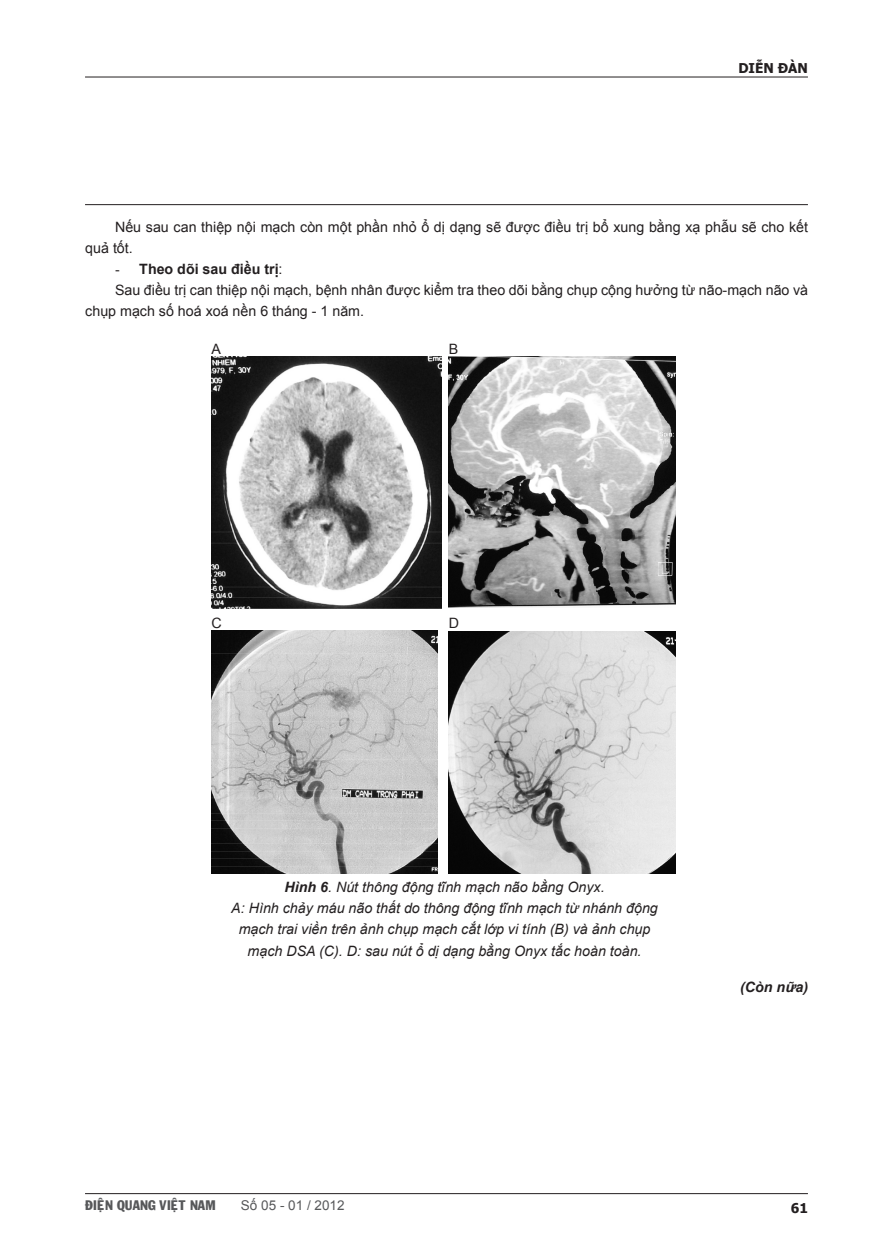
<style>
.page{position:relative;width:893px;height:1255px;background:#fff}
.page>*{position:absolute;margin:0;border:0;box-sizing:border-box;transform-origin:0 0}
.t1{font:14.25px/21px "Arial";color:#231f20}
.t2{font:italic 14.25px/21px "Arial";color:#231f20;text-align:center}
.t3{font:700 14.25px "Arial";color:#231f20}
.t4{font:italic 700 14.25px "Arial";color:#231f20}
.t5{font:13.5px "VNI Franko";color:#57585a}
.t6{font:13.5px "Arial";color:#57585a}
.t7{font:700 13.5px "Tahoma";color:#231f20}
.s1{font-family:"Times New Roman";font-weight:400}
.s2{font-weight:400}
.s3{font-weight:700}
</style>
<div class="page">
<hr style="left:85px;top:1193px;width:723px;height:1px;background:#231f20">
<hr style="left:85px;top:77px;width:723px;height:1px;background:#231f20">
<hr style="left:85px;top:204px;width:723px;height:1px;background:#231f20">
<img style="left:212px;top:356px;width:230px;height:253px">
<img style="left:449px;top:356px;width:226px;height:251px">
<img style="left:212px;top:630px;width:225px;height:243px">
<img style="left:449px;top:631px;width:226px;height:242px">
<p class="t7" style="left:738px;top:59px;width:71px">Diễn đàn</p>
<p class="t1" style="left:85px;top:217px;width:724px;text-indent:30px">Nếu sau can thiệp nội mạch còn một phần nhỏ ổ dị dạng sẽ được điều trị bổ xung bằng xạ phẫu sẽ cho kết quả tốt.</p>
<p class="t3" style="left:115px;top:260px;width:169px"><span class="s1">-</span> Theo dõi sau điều trị<span class="s2">:</span></p>
<p class="t1" style="left:85px;top:280px;width:724px;text-indent:30px">Sau điều trị can thiệp nội mạch, bệnh nhân được kiểm tra theo dõi bằng chụp cộng hưởng từ não-mạch não và chụp mạch số hoá xoá nền 6 tháng - 1 năm.</p>
<p class="t1" style="left:212px;top:338px;width:11px">A</p>
<p class="t1" style="left:449px;top:338px;width:11px">B</p>
<p class="t1" style="left:212px;top:612px;width:12px">C</p>
<p class="t1" style="left:449px;top:613px;width:12px">D</p>
<p class="t2" style="left:231px;top:877px;width:428px"><span class="s3">Hình 6</span>. Nút thông động tĩnh mạch não bằng Onyx.<br>A: Hình chảy máu não thất do thông động tĩnh mạch từ nhánh động mạch trai viền trên ảnh chụp mạch cắt lớp vi tính (B) và ảnh chụp mạch DSA (C). D: sau nút ổ dị dạng bằng Onyx tắc hoàn toàn.</p>
<p class="t4" style="left:740px;top:977px;width:69px">(Còn nữa)</p>
<p class="t5" style="left:85px;top:1194px;width:132px">ÑIEÄN QUANG VIEÄT NAM</p>
<p class="t6" style="left:241px;top:1196px;width:105px">Số 05 - 01 / 2012</p>
<p class="t7" style="left:791px;top:1198px;width:19px">61</p>
</div>
